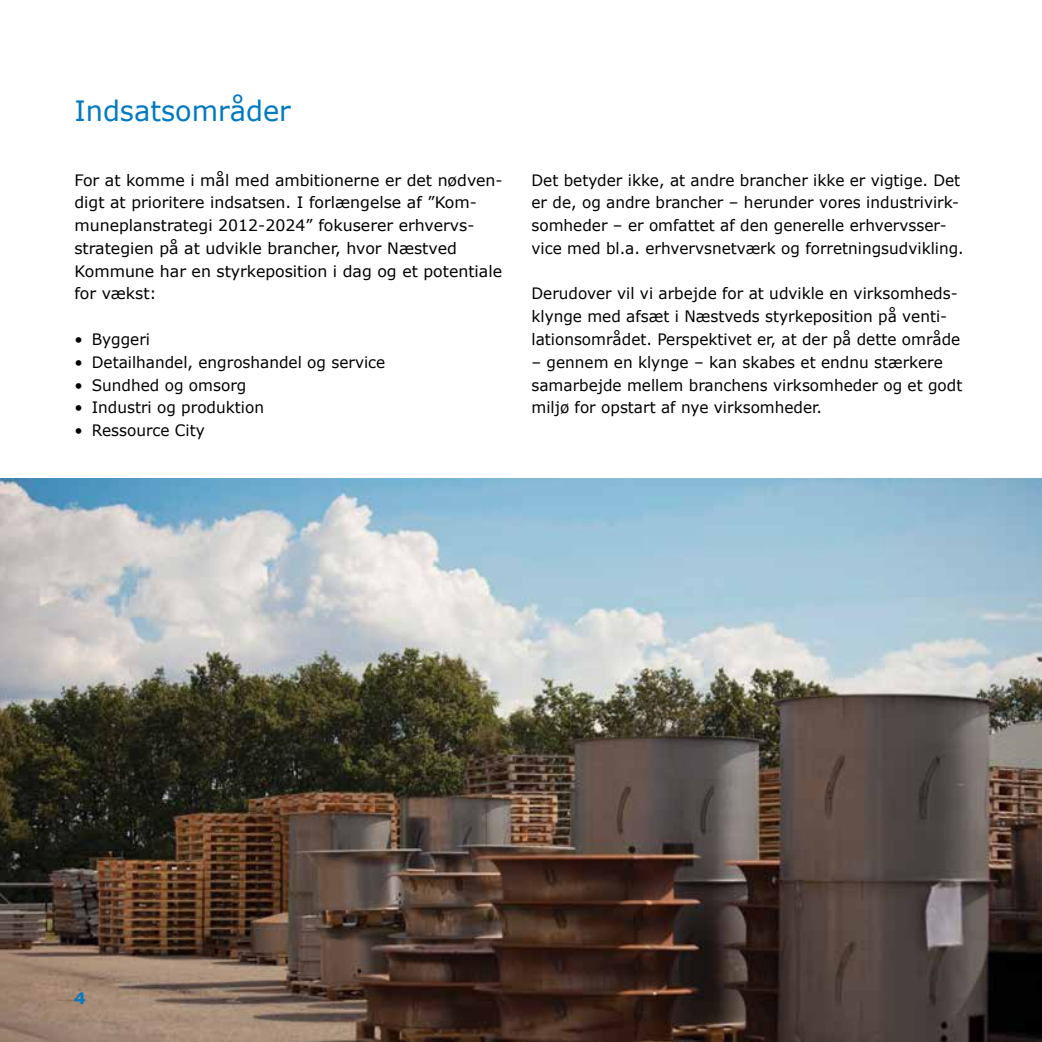
<style>
.page{position:relative;width:1042px;height:1042px;background:#fff}
.page>*{position:absolute;margin:0;border:0;box-sizing:border-box;transform-origin:0 0}
.t1{font:28px "Verdana";color:#007ac2}
.t2{font:15.75px/22.8px "Verdana";color:#000}
.t3{font:700 15.75px "Verdana";color:#007ac2}
</style>
<div class="page">
<img style="left:0;top:479px;width:1042px;height:563px">
<h1 class="t1" style="left:74px;top:91px;width:218px">Indsatsområder</h1>
<p class="t2" style="left:74px;top:168px;width:430px">For at komme i mål med ambitionerne er det nødven&shy;digt at prioritere indsatsen. I forlængelse af ”Kom&shy;muneplanstrategi 2012-2024” fokuserer erhvervs&shy;strategien på at udvikle brancher, hvor Næstved Kommune har en styrkeposition i dag og et potentiale for vækst:</p>
<p class="t2" style="left:74px;top:328px;width:77px">• Byggeri</p>
<p class="t2" style="left:74px;top:350px;width:312px">• Detailhandel, engroshandel og service</p>
<p class="t2" style="left:74px;top:373px;width:173px">• Sundhed og omsorg</p>
<p class="t2" style="left:74px;top:396px;width:191px">• Industri og produktion</p>
<p class="t2" style="left:74px;top:419px;width:132px">• Ressource City</p>
<p class="t2" style="left:531px;top:168px;width:434px">Det betyder ikke, at andre brancher ikke er vigtige. Det er de, og andre brancher – herunder vores industrivirk&shy;somheder – er omfattet af den generelle erhvervsser&shy;vice med bl.a. erhvervsnetværk og forretningsudvikling.</p>
<p class="t2" style="left:531px;top:282px;width:430px">Derudover vil vi arbejde for at udvikle en virksomheds&shy;klynge med afsæt i Næstveds styrkeposition på venti&shy;lationsområdet. Perspektivet er, at der på dette område</p>
<p class="t2" style="left:531px;top:350px;width:432px">– gennem en klynge – kan skabes et endnu stærkere samarbejde mellem branchens virksomheder og et godt miljø for opstart af nye virksomheder.</p>
<p class="t3" style="left:74px;top:987px;width:13px">4</p>
</div>
